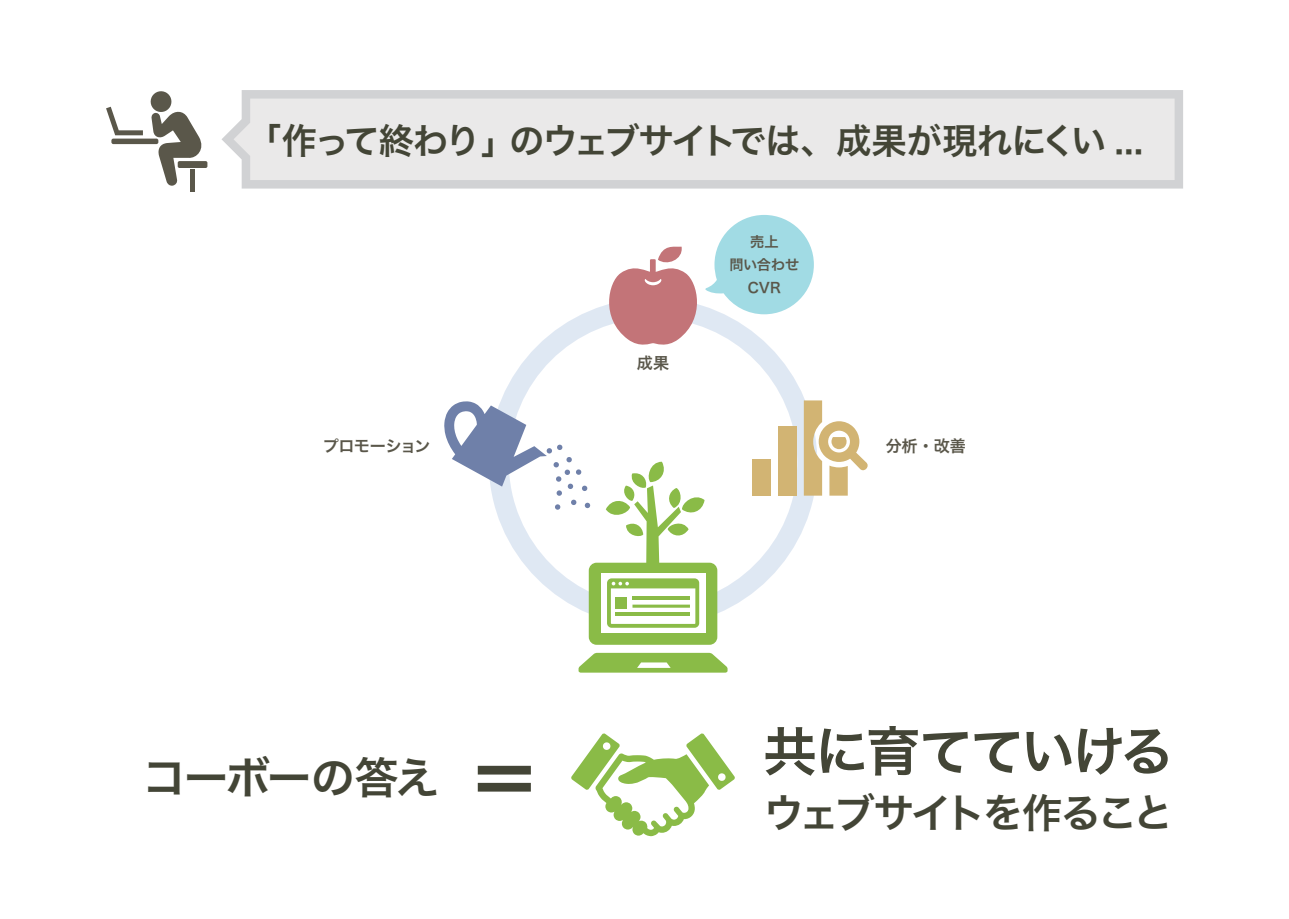
<style>
.page{position:relative;width:1289px;height:919px;background:#fff}
.page>*{position:absolute;margin:0;border:0;box-sizing:border-box;transform-origin:0 0}
.t1{font:53.4px "Hiragino Sans W6";letter-spacing:-.055em;color:#434536}
.t2{font:43.65px "Hiragino Sans W6";letter-spacing:-.055em;color:#434536}
.t3{font:40.05px "Hiragino Sans W6";letter-spacing:-.085em;color:#434536}
.t4{font:35.4px "Hiragino Sans W6";letter-spacing:-.065em;color:#434536}
.t5{font:16.05px "Hiragino Sans W6";letter-spacing:-.025em;color:#5a574a}
.t6{font:16.05px "Hiragino Sans W6";letter-spacing:-.045em;color:#5a574a}
.t7{font:14.25px/22.6px "Hiragino Sans W6";letter-spacing:-.015em;color:#5a574a;text-align:center}
.s1{font-size:74.1px}
</style>
<div class="page">
<svg style="left:221px;top:90px;width:962px;height:98px;background:#e5e5e5"></svg>
<svg style="left:106px;top:107px;width:37px;height:28px"></svg>
<svg style="left:149px;top:91px;width:53px;height:95px"></svg>
<div style="left:111px;top:139px;width:47px;height:5px;background:#5a574a;border-radius:2px"></div>
<div style="left:178px;top:161px;width:29px;height:7px;background:#5a574a;border-radius:2px"></div>
<div style="left:190px;top:169px;width:5px;height:23px;background:#5a574a"></div>
<svg style="left:444px;top:401px;width:146px;height:108px"></svg>
<div style="left:778px;top:426px;width:18px;height:69px;background:#d2b473"></div>
<div style="left:752px;top:459px;width:19px;height:36px;background:#d2b473"></div>
<svg style="left:803px;top:400px;width:65px;height:95px"></svg>
<div style="left:588px;top:562px;width:129px;height:82px;background:#8abb47;border-radius:8px"></div>
<svg style="left:578px;top:652px;width:149px;height:20px;background:#9ec767"></svg>
<svg style="left:605px;top:461px;width:99px;height:102px"></svg>
<div style="left:600px;top:573px;width:105px;height:59px;background:#fff"></div>
<svg style="left:571px;top:733px;width:164px;height:103px"></svg>
<svg style="left:600px;top:215px;width:213px;height:133px"></svg>
<svg style="left:607px;top:578px;width:92px;height:49px"></svg>
<p class="t4" style="left:246px;top:109px;width:898px">「作って終わり」のウェブサイトでは、成果が現れにくい ...</p>
<p class="t5" style="left:637px;top:348px;width:34px">成果</p>
<p class="t7" style="left:729px;top:230px;width:71px">売上<br>問い合わせ<br>CVR</p>
<p class="t6" style="left:323px;top:431px;width:109px">プロモーション</p>
<p class="t5" style="left:885px;top:431px;width:81px">分析・改善</p>
<p class="t2" style="left:142px;top:738px;width:401px">コーボーの答え <span class="s1">＝</span></p>
<h1 class="t1" style="left:763px;top:702px;width:412px">共に育てていける</h1>
<p class="t3" style="left:763px;top:776px;width:411px">ウェブサイトを作ること</p>
</div>
